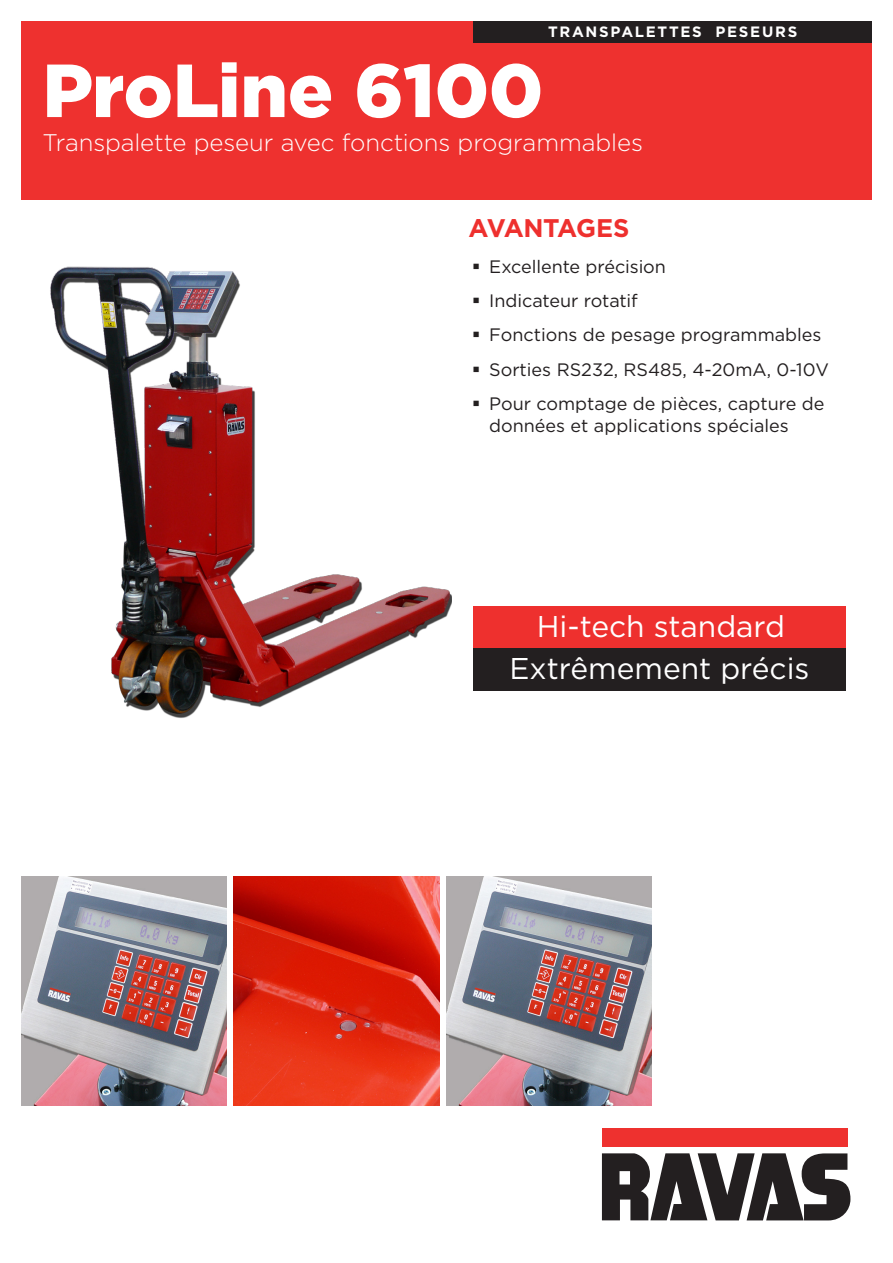
<style>
.page{position:relative;width:893px;height:1263px;background:#fff}
.page>*{position:absolute;margin:0;border:0;box-sizing:border-box;transform-origin:0 0}
.t1{font:900 75px "Gotham";letter-spacing:-.01em;color:#fff}
.t2{font:30px "Gotham";color:#fff}
.t3{font:700 25.5px "Gotham";letter-spacing:-.035em;color:#ee302e}
.t4{font:300 24px "Gotham";letter-spacing:-.005em;color:#fff}
.t5{font:18px/21.6px "Gotham";color:#231f20}
.t6{font:700 15px "Gotham";letter-spacing:.115em;color:#fff}
</style>
<div class="page">
<img style="left:50px;top:266px;width:401px;height:452px">
<div style="left:21px;top:21px;width:851px;height:179px;background:#ee312f"></div>
<div style="left:473px;top:606px;width:372px;height:42px;background:#ee302e"></div>
<div style="left:473px;top:648px;width:372px;height:43px;background:#231f20"></div>
<div style="left:602px;top:1128px;width:245px;height:19px;background:#ee312f"></div>
<svg style="left:602px;top:1153px;width:248px;height:67px"></svg>
<div style="left:473px;top:21px;width:399px;height:22px;background:#231f20"></div>
<img style="left:234px;top:876px;width:205px;height:230px">
<img style="left:21px;top:876px;width:206px;height:230px">
<img style="left:446px;top:876px;width:206px;height:230px">
<p class="t6" style="left:548px;top:22px;width:251px">TRANSPALETTES PESEURS</p>
<p class="t1" style="left:43px;top:39px;width:502px">ProLine 6100</p>
<p class="t4" style="left:43px;top:127px;width:602px">Transpalette peseur avec fonctions programmables</p>
<p class="t3" style="left:469px;top:211px;width:162px">AVANTAGES</p>
<p class="t5" style="left:489px;top:255px;width:178px">Excellente précision</p>
<p class="t5" style="left:489px;top:290px;width:150px">Indicateur rotatif</p>
<p class="t5" style="left:489px;top:324px;width:334px">Fonctions de pesage programmables</p>
<p class="t5" style="left:489px;top:358px;width:341px">Sorties RS232, RS485, 4-20mA, 0-10V</p>
<p class="t5" style="left:489px;top:393px;width:337px">Pour comptage de pièces, capture de données et applications spéciales</p>
<p class="t2" style="left:537px;top:607px;width:250px">Hi-tech standard</p>
<p class="t2" style="left:509px;top:649px;width:301px">Extrêmement précis</p>
</div>
